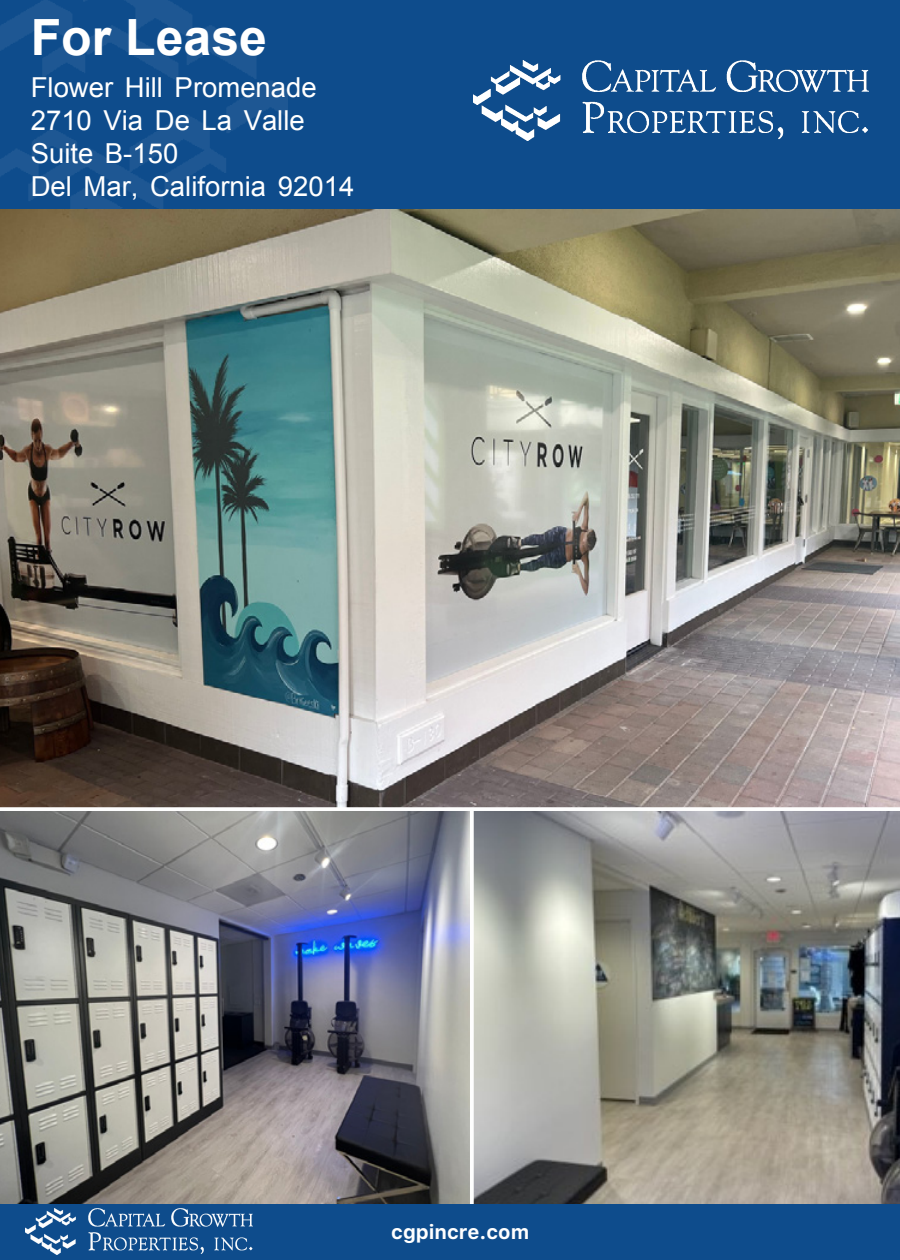
<style>
.page{position:relative;width:900px;height:1260px;background:#fff}
.page>*{position:absolute;margin:0;border:0;box-sizing:border-box;transform-origin:0 0}
.t1{font:700 50px "Arial";color:#fff}
.t2{font:27.5px/33px "Arial";color:#fff}
.t3{font:700 20px "Galvji";color:#fff}
</style>
<div class="page">
<div style="left:0;top:0;width:900px;height:209px;background:#0e4c8c"></div>
<img style="left:0;top:0;width:288px;height:209px">
<img style="left:0;top:811px;width:470px;height:392px">
<img style="left:474px;top:811px;width:426px;height:393px">
<img style="left:0;top:209px;width:900px;height:598px">
<svg style="left:0;top:807px;width:900px;height:1px"></svg>
<svg style="left:473px;top:811px;width:1px;height:393px"></svg>
<div style="left:0;top:1204px;width:900px;height:56px;background:#0e4c8c"></div>
<img style="left:25px;top:1209px;width:227px;height:46px">
<img style="left:473px;top:60px;width:396px;height:81px">
<h1 class="t1" style="left:31px;top:5px;width:238px">For Lease</h1>
<p class="t2" style="left:31px;top:71px;width:325px">Flower Hill Promenade<br>2710 Via De La Valle<br>Suite B-150<br>Del Mar, California 92014</p>
<p class="t3" style="left:391px;top:1220px;width:139px">cgpincre.com</p>
</div>
